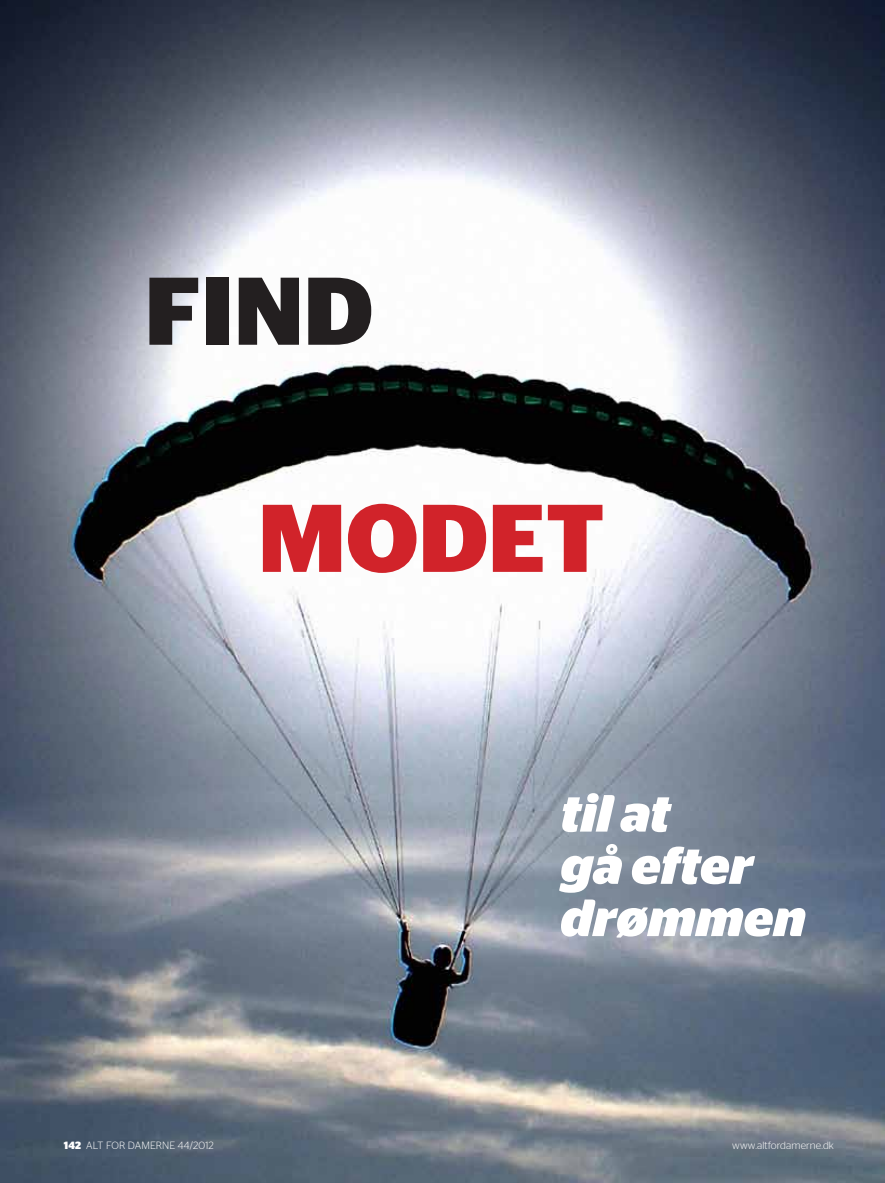
<style>
.page{position:relative;width:885px;height:1183px;background:#fff}
.page>*{position:absolute;margin:0;border:0;box-sizing:border-box;transform-origin:0 0}
.t1{font:700 95.7px "Stag Sans";color:#d1232a}
.t2{font:700 95.7px "Stag Sans";color:#231f20}
.t3{font:italic 700 52.2px/52.2px "Stag Sans";color:#fff}
.t4{font:300 10.5px "Stag Sans";letter-spacing:.01em;color:#fff}
.s1{font-weight:700}
</style>
<div class="page">
<img style="left:0;top:0;width:884px;height:1182px">
<h1 class="t2" style="left:145px;top:256px;width:230px">FIND</h1>
<h1 class="t1" style="left:258px;top:483px;width:348px">MODET</h1>
<h2 class="t3" style="left:560px;top:787px;width:247px">til at<br>gå efter drømmen</h2>
<p class="t4" style="left:64px;top:1138px;width:151px"><span class="s1">142</span> ALT FOR DAMERNE 44/2012</p>
<p class="t4" style="left:732px;top:1138px;width:103px">www.altfordamerne.dk</p>
</div>
